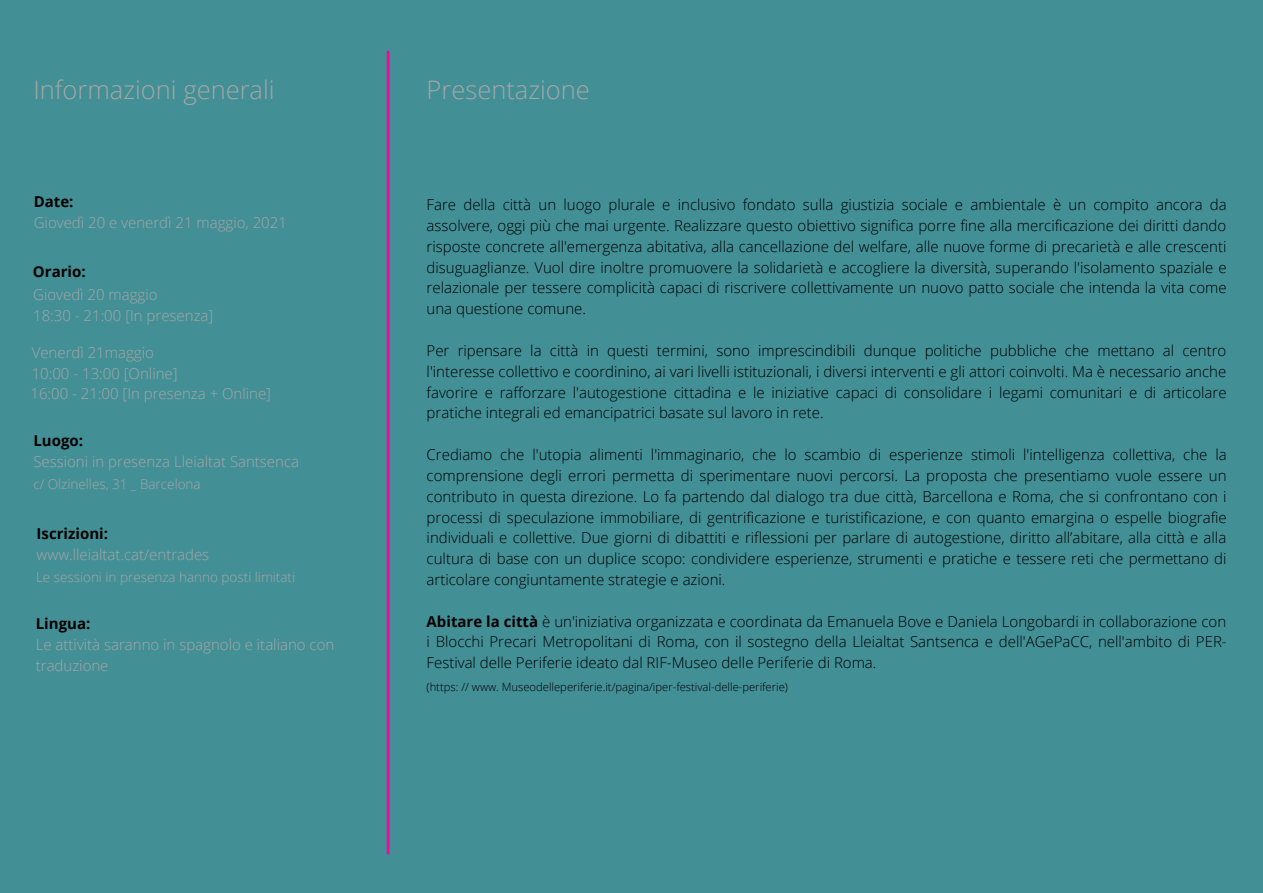
<style>
.page{position:relative;width:1263px;height:893px;background:#438f96}
.page>*{position:absolute;margin:0;border:0;box-sizing:border-box;transform-origin:0 0}
.t1{font:300 25.5px "Open Sans";color:#a6a6a6}
.t2{font:300 15px/20.9px "Open Sans";color:#000;text-align:justify}
.t3{font:300 15px/20.9px "Open Sans";color:#a6a6a6}
.t4{font:700 15px "Open Sans";color:#000}
.t5{font:300 13.5px "Open Sans";color:#a6a6a6}
.t6{font:300 11.25px "Open Sans";color:#000}
.s1{font-weight:700}
</style>
<div class="page">
<hr style="left:387px;top:52px;width:2px;height:801px;background:#f40899">
<p class="t1" style="left:33px;top:72px;width:243px">Informazioni generali</p>
<p class="t1" style="left:427px;top:72px;width:165px">Presentazione</p>
<p class="t4" style="left:34px;top:191px;width:41px">Date:</p>
<p class="t3" style="left:34px;top:212px;width:255px">Giovedì 20 e venerdì 21 maggio, 2021</p>
<p class="t4" style="left:33px;top:261px;width:54px">Orario:</p>
<p class="t3" style="left:33px;top:284px;width:126px">Giovedì 20 maggio</p>
<p class="t3" style="left:33px;top:305px;width:182px">18:30 - 21:00 [In presenza]</p>
<p class="t3" style="left:32px;top:341px;width:124px">Venerdì 21maggio</p>
<p class="t3" style="left:32px;top:362px;width:147px">10:00 - 13:00 [Online]</p>
<p class="t3" style="left:30px;top:382px;width:242px">16:00 - 21:00 [In presenza + Online]</p>
<p class="t4" style="left:33px;top:430px;width:51px">Luogo:</p>
<p class="t3" style="left:33px;top:450px;width:267px">Sessioni in presenza Lleialtat Santsenca</p>
<p class="t5" style="left:33px;top:475px;width:169px">c/ Olzinelles, 31 _ Barcelona</p>
<p class="t4" style="left:37px;top:523px;width:73px">Iscrizioni:</p>
<p class="t3" style="left:37px;top:544px;width:174px">www.lleialtat.cat/entrades</p>
<p class="t5" style="left:36px;top:567px;width:261px">Le sessioni in presenza hanno posti limitati</p>
<p class="t4" style="left:36px;top:613px;width:56px">Lingua:</p>
<p class="t3" style="left:36px;top:633px;width:300px">Le attività saranno in spagnolo e italiano con traduzione</p>
<p class="t2" style="left:427px;top:194px;width:802px">Fare della città un luogo plurale e inclusivo fondato sulla giustizia sociale e ambientale è un compito ancora da assolvere, oggi più che mai urgente. Realizzare questo obiettivo significa porre fine alla mercificazione dei diritti dando risposte concrete all'emergenza abitativa, alla cancellazione del welfare, alle nuove forme di precarietà e alle crescenti disuguaglianze. Vuol dire inoltre promuovere la solidarietà e accogliere la diversità, superando l'isolamento spaziale e relazionale per tessere complicità capaci di riscrivere collettivamente un nuovo patto sociale che intenda la vita come una questione comune.</p>
<p class="t2" style="left:427px;top:340px;width:801px">Per ripensare la città in questi termini, sono imprescindibili dunque politiche pubbliche che mettano al centro l'interesse collettivo e coordinino, ai vari livelli istituzionali, i diversi interventi e gli attori coinvolti. Ma è necessario anche favorire e rafforzare l'autogestione cittadina e le iniziative capaci di consolidare i legami comunitari e di articolare pratiche integrali ed emancipatrici basate sul lavoro in rete.</p>
<p class="t2" style="left:427px;top:444px;width:802px">Crediamo che l'utopia alimenti l'immaginario, che lo scambio di esperienze stimoli l'intelligenza collettiva, che la comprensione degli errori permetta di sperimentare nuovi percorsi. La proposta che presentiamo vuole essere un contributo in questa direzione. Lo fa partendo dal dialogo tra due città, Barcellona e Roma, che si confrontano con i processi di speculazione immobiliare, di gentrificazione e turistificazione, e con quanto emargina o espelle biografie individuali e collettive. Due giorni di dibattiti e riflessioni per parlare di autogestione, diritto all’abitare, alla città e alla cultura di base con un duplice scopo: condividere esperienze, strumenti e pratiche e tessere reti che permettano di articolare congiuntamente strategie e azioni.</p>
<p class="t2" style="left:427px;top:610px;width:801px"><span class="s1">Abitare la città</span> è un'iniziativa organizzata e coordinata da Emanuela Bove e Daniela Longobardi in collaborazione con i Blocchi Precari Metropolitani di Roma, con il sostegno della Lleialtat Santsenca e dell'AGePaCC, nell'ambito di PER-Festival delle Periferie ideato dal RIF-Museo delle Periferie di Roma.</p>
<p class="t6" style="left:427px;top:679px;width:363px">(https: // www. Museodelleperiferie.it/pagina/iper-festival-delle-periferie)</p>
</div>
